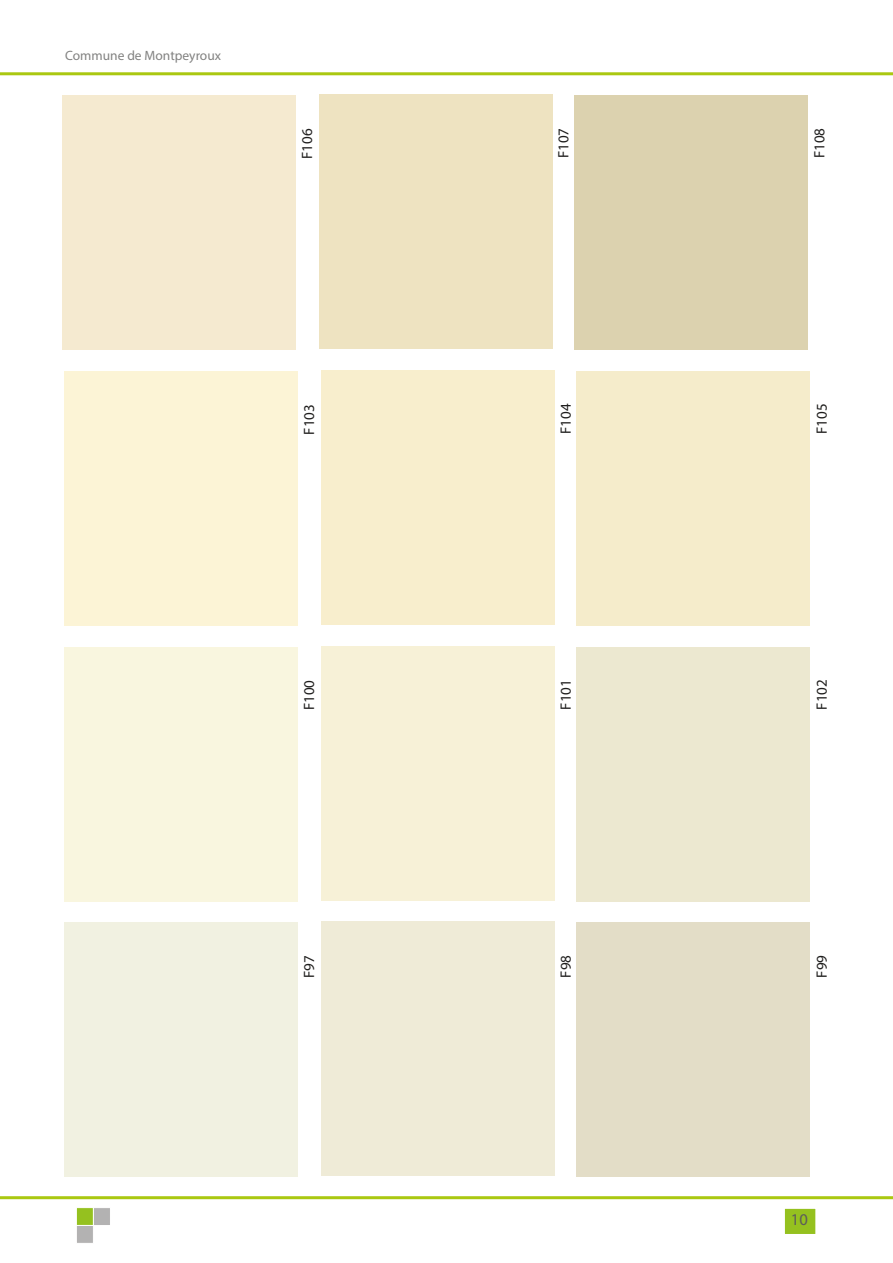
<style>
.page{position:relative;width:893px;height:1263px;background:#fff}
.page>*{position:absolute;margin:0;border:0;box-sizing:border-box;transform-origin:0 0}
.t1{font:16.5px "Myriad Pro";color:#5c5c5b}
.t2{font:15px "Myriad Pro";color:#1e1d1c}
.t3{font:13.5px "Myriad Pro";color:#828281}
</style>
<div class="page">
<div style="left:76px;top:1207px;width:18px;height:19px;background:#95c11f;border:1px solid #fff"></div>
<div style="left:76px;top:1225px;width:18px;height:19px;background:#b3b2b2;border:1px solid #fff"></div>
<div style="left:93px;top:1207px;width:18px;height:19px;background:#b3b2b2;border:1px solid #fff"></div>
<hr style="left:0;top:1196px;width:893px;height:3px;background:#aac811">
<div style="left:783px;top:1207px;width:34px;height:29px;background:#95c11f;border:2px solid #fff"></div>
<hr style="left:0;top:72px;width:893px;height:3px;background:#aac811">
<div style="left:64px;top:922px;width:234px;height:255px;background:#f1f1e1"></div>
<div style="left:576px;top:922px;width:234px;height:255px;background:#e3ddc7"></div>
<div style="left:321px;top:921px;width:234px;height:255px;background:#efebd7"></div>
<div style="left:64px;top:647px;width:234px;height:254px;background:#f9f6df"></div>
<div style="left:576px;top:647px;width:234px;height:254px;background:#ece8d0"></div>
<div style="left:321px;top:646px;width:234px;height:254px;background:#f7f1d7"></div>
<div style="left:62px;top:96px;width:234px;height:254px;background:#f5ead0"></div>
<div style="left:574px;top:96px;width:234px;height:254px;background:#dcd2af"></div>
<div style="left:319px;top:95px;width:234px;height:254px;background:#eee3c1"></div>
<div style="left:64px;top:371px;width:234px;height:254px;background:#fcf4d6"></div>
<div style="left:576px;top:371px;width:234px;height:254px;background:#f5eccb"></div>
<div style="left:321px;top:370px;width:234px;height:254px;background:#f8eecd"></div>
<p class="t3" style="left:65px;top:47px;width:157px">Commune de Montpeyroux</p>
<p class="t2" style="left:298px;top:159px;width:32px;rotate:-90deg">F106</p>
<p class="t2" style="left:554px;top:158px;width:32px;rotate:-90deg">F107</p>
<p class="t2" style="left:810px;top:158px;width:32px;rotate:-90deg">F108</p>
<p class="t2" style="left:300px;top:435px;width:32px;rotate:-90deg">F103</p>
<p class="t2" style="left:556px;top:434px;width:32px;rotate:-90deg">F104</p>
<p class="t2" style="left:812px;top:434px;width:32px;rotate:-90deg">F105</p>
<p class="t2" style="left:300px;top:710px;width:32px;rotate:-90deg">F100</p>
<p class="t2" style="left:556px;top:710px;width:32px;rotate:-90deg">F101</p>
<p class="t2" style="left:812px;top:710px;width:32px;rotate:-90deg">F102</p>
<p class="t2" style="left:300px;top:978px;width:24px;rotate:-90deg">F97</p>
<p class="t2" style="left:556px;top:978px;width:24px;rotate:-90deg">F98</p>
<p class="t2" style="left:812px;top:977px;width:24px;rotate:-90deg">F99</p>
<p class="t1" style="left:791px;top:1209px;width:18px">10</p>
</div>
